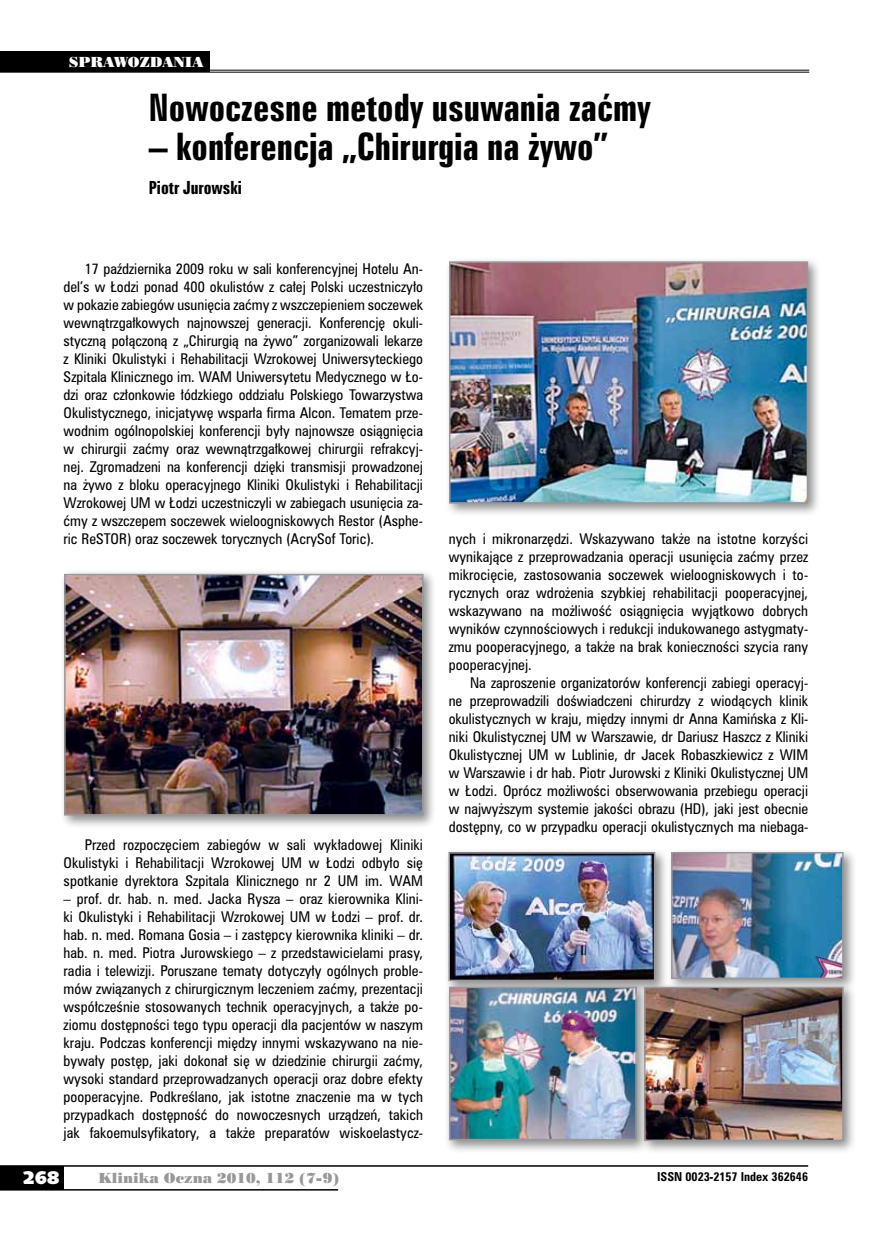
<style>
.page{position:relative;width:872px;height:1234px;background:#fff}
.page>*{position:absolute;margin:0;border:0;box-sizing:border-box;transform-origin:0 0}
.t1{font:34.5px "Zurich Bd X Cn PL";color:#000}
.t2{font:18px "Humanst 531 U Blk PL";color:#fff}
.t3{font:16.5px "Zurich Bd X Cn PL";color:#000}
.t4{font:13.5px/18px "Zurich Cn PL";letter-spacing:.005em;color:#000;text-align:justify}
.t5{font:13.5px "Poster Bodoni PL";color:#98989c}
.t6{font:13.5px "Poster Bodoni PL";color:#fff}
.t7{font:700 11.25px "Zurich Cn PL";color:#000}
</style>
<div class="page">
<div style="left:0;top:1165px;width:64px;height:24px;background:#000"></div>
<hr style="left:0;top:1164px;width:808px;height:2px;background:#000">
<hr style="left:0;top:1188px;width:338px;height:2px;background:#000">
<hr style="left:0;top:70px;width:809px;height:1px;background:#000">
<hr style="left:0;top:72px;width:809px;height:1px;background:#000">
<div style="left:0;top:51px;width:210px;height:21px;background:#000"></div>
<div style="left:59px;top:569px;width:378px;height:259px;background:#000;opacity:.45"></div>
<img style="left:67px;top:576px;width:353px;height:236px">
<div style="left:64px;top:573px;width:359px;height:242px;border:2px solid #98989c"></div>
<div style="left:444px;top:256px;width:377px;height:261px;background:#000;opacity:.45"></div>
<img style="left:452px;top:264px;width:353px;height:236px">
<div style="left:449px;top:261px;width:359px;height:242px;border:2px solid #98989c"></div>
<div style="left:444px;top:847px;width:225px;height:147px;background:#000;opacity:.45"></div>
<img style="left:451px;top:855px;width:201px;height:122px">
<div style="left:448px;top:852px;width:207px;height:128px;border:2px solid #98989c"></div>
<div style="left:666px;top:847px;width:191px;height:145px;background:#000;opacity:.45"></div>
<img style="left:674px;top:854px;width:166px;height:121px">
<div style="left:671px;top:851px;width:172px;height:127px;border:2px solid #98989c"></div>
<div style="left:444px;top:981px;width:206px;height:172px;background:#000;opacity:.45"></div>
<img style="left:452px;top:989px;width:182px;height:147px">
<div style="left:449px;top:986px;width:188px;height:153px;border:2px solid #98989c"></div>
<div style="left:639px;top:981px;width:218px;height:173px;background:#000;opacity:.45"></div>
<img style="left:647px;top:989px;width:193px;height:148px">
<div style="left:644px;top:986px;width:199px;height:154px;border:2px solid #98989c"></div>
<p class="t6" style="left:69px;top:53px;width:136px">SPRAWOZDANIA</p>
<h1 class="t1" style="left:149px;top:85px;width:503px">Nowoczesne metody usuwania zaćmy</h1>
<h1 class="t1" style="left:149px;top:124px;width:461px">– konferencja „Chirurgia na żywo”</h1>
<p class="t3" style="left:149px;top:177px;width:94px">Piotr Jurowski</p>
<p class="t4" style="left:64px;top:259px;width:361px;text-indent:21px">17 października 2009 roku w sali konferencyjnej Hotelu An&shy;del’s w Łodzi ponad 400 okulistów z całej Polski uczestniczyło w pokazie zabiegów usunięcia zaćmy z wszczepieniem soczewek wewnątrzgałkowych najnowszej generacji. Konferencję okuli&shy;styczną połączoną z „Chirurgią na żywo” zorganizowali lekarze z Kliniki Okulistyki i Rehabilitacji Wzrokowej Uniwersyteckiego Szpitala Klinicznego im. WAM Uniwersytetu Medycznego w Ło&shy;dzi oraz członkowie łódzkiego oddziału Polskiego Towarzystwa Okulistycznego, inicjatywę wsparła firma Alcon. Tematem prze&shy;wodnim ogólnopolskiej konferencji były najnowsze osiągnięcia w chirurgii zaćmy oraz wewnątrzgałkowej chirurgii refrakcyj&shy;nej. Zgromadzeni na konferencji dzięki transmisji prowadzonej na żywo z bloku operacyjnego Kliniki Okulistyki i Rehabilitacji Wzrokowej UM w Łodzi uczestniczyli w zabiegach usunięcia za&shy;ćmy z wszczepem soczewek wieloogniskowych Restor (Asphe&shy;ric ReSTOR) oraz soczewek torycznych (AcrySof Toric).</p>
<p class="t4" style="left:64px;top:835px;width:361px;text-indent:21px">Przed rozpoczęciem zabiegów w sali wykładowej Kliniki Okulistyki i Rehabilitacji Wzrokowej UM w Łodzi odbyło się spotkanie dyrektora Szpitala Klinicznego nr 2 UM im. WAM</p>
<p class="t4" style="left:64px;top:889px;width:361px">– prof. dr. hab. n. med. Jacka Rysza – oraz kierownika Klini&shy;ki Okulistyki i Rehabilitacji Wzrokowej UM w Łodzi – prof. dr. hab. n. med. Romana Gosia – i zastępcy kierownika kliniki – dr. hab. n. med. Piotra Jurowskiego – z przedstawicielami prasy, radia i telewizji. Poruszane tematy dotyczyły ogólnych proble&shy;mów związanych z chirurgicznym leczeniem zaćmy, prezentacji współcześnie stosowanych technik operacyjnych, a także po&shy;ziomu dostępności tego typu operacji dla pacjentów w naszym kraju. Podczas konferencji między innymi wskazywano na nie&shy;bywały postęp, jaki dokonał się w dziedzinie chirurgii zaćmy, wysoki standard przeprowadzanych operacji oraz dobre efekty pooperacyjne. Podkreślano, jak istotne znaczenie ma w tych przypadkach dostępność do nowoczesnych urządzeń, takich jak fakoemulsyfikatory, a także preparatów wiskoelastycz-</p>
<p class="t4" style="left:449px;top:529px;width:361px">nych i mikronarzędzi. Wskazywano także na istotne korzyści wynikające z przeprowadzania operacji usunięcia zaćmy przez mikrocięcie, zastosowania soczewek wieloogniskowych i to&shy;rycznych oraz wdrożenia szybkiej rehabilitacji pooperacyjnej, wskazywano na możliwość osiągnięcia wyjątkowo dobrych wyników czynnościowych i redukcji indukowanego astygmaty&shy;zmu pooperacyjnego, a także na brak konieczności szycia rany pooperacyjnej.</p>
<p class="t4" style="left:449px;top:673px;width:361px;text-indent:21px">Na zaproszenie organizatorów konferencji zabiegi operacyj&shy;ne przeprowadzili doświadczeni chirurdzy z wiodących klinik okulistycznych w kraju, między innymi dr Anna Kamińska z Kli&shy;niki Okulistycznej UM w Warszawie, dr Dariusz Haszcz z Kliniki Okulistycznej UM w Lublinie, dr Jacek Robaszkiewicz z WIM w Warszawie i dr hab. Piotr Jurowski z Kliniki Okulistycznej UM w Łodzi. Oprócz możliwości obserwowania przebiegu operacji w najwyższym systemie jakości obrazu (HD), jaki jest obecnie dostępny, co w przypadku operacji okulistycznych ma niebaga-</p>
<h2 class="t2" style="left:23px;top:1165px;width:38px">268</h2>
<p class="t5" style="left:99px;top:1168px;width:242px">Klinika Oczna 2010, 112 (7-9)</p>
<p class="t7" style="left:657px;top:1168px;width:152px">ISSN 0023-2157 Index 362646</p>
</div>
